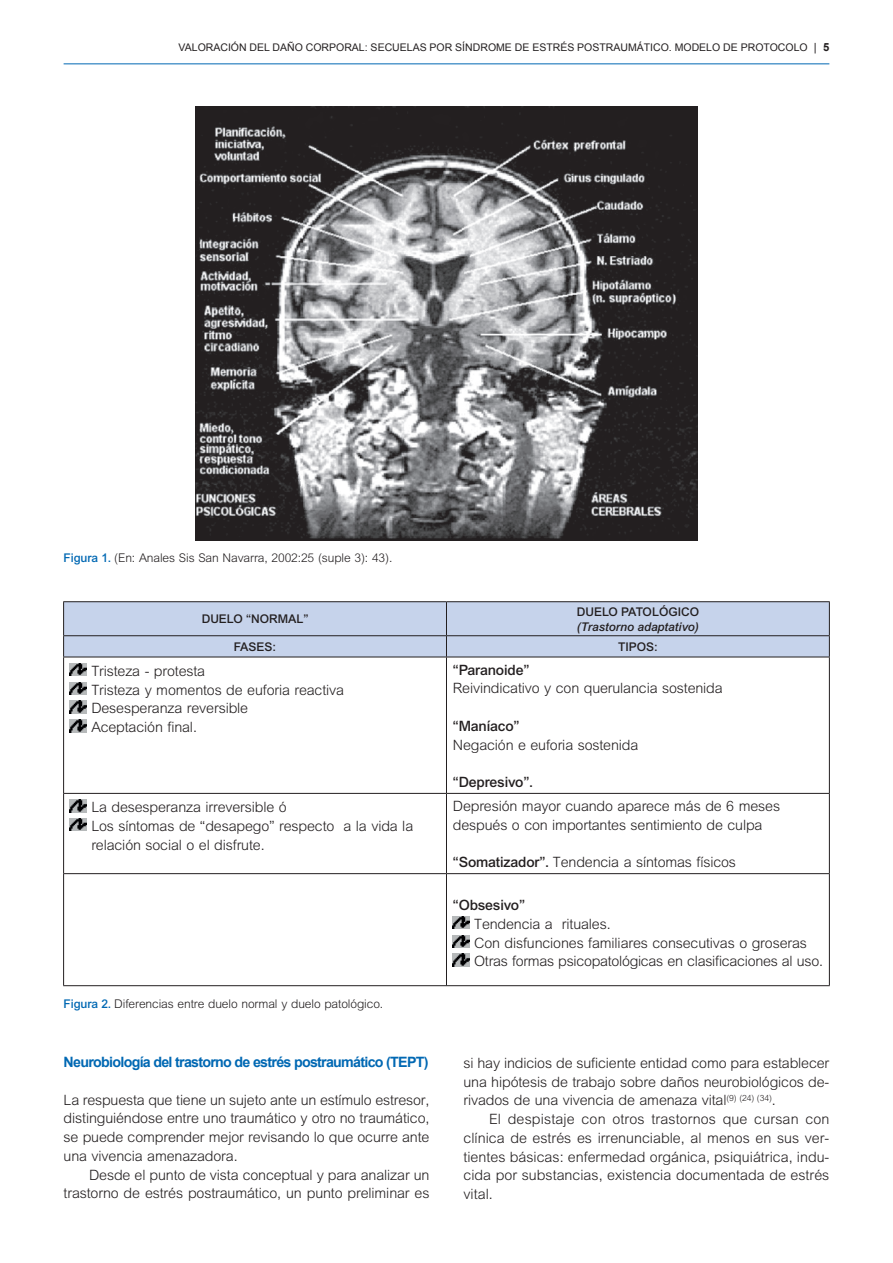
<style>
.page{position:relative;width:893px;height:1263px;background:#fff}
.page>*{position:absolute;margin:0;border:0;box-sizing:border-box;transform-origin:0 0}
.t1{font:300 14.25px/18.8px "M Arial";letter-spacing:-.01em;color:#231f20}
.t2{font:700 14.25px "Arial";letter-spacing:-.05em;color:#0168b3}
.t3{font:500 14.25px "Arial";letter-spacing:-.01em;color:#231f20}
.t4{font:300 12px "M Arial";letter-spacing:-.01em;color:#231f20}
.t5{font:500 12px "Arial";color:#231f20}
.t6{font:italic 500 12px "Arial";color:#231f20}
.t7{font:10.5px "Arial";color:#231f20}
.s1{font-size:11.25px}
.s2{font-weight:700;font-size:11.25px}
.s3{font-family:"Arial";font-weight:500;color:#0168b3}
.s4{font-family:"Arial";font-weight:500}
</style>
<div class="page">
<hr style="left:64px;top:63px;width:765px;height:1px;background:#0168b3">
<hr style="left:63px;top:601px;width:383px;height:1px;background:#231f20">
<hr style="left:446px;top:601px;width:383px;height:1px;background:#231f20">
<svg style="left:63px;top:602px;width:767px;height:55px;background:#c0cce3"></svg>
<hr style="left:63px;top:657px;width:383px;height:1px;background:#231f20">
<hr style="left:63px;top:657px;width:1px;height:136px;background:#231f20">
<hr style="left:446px;top:657px;width:383px;height:1px;background:#231f20">
<hr style="left:446px;top:657px;width:1px;height:136px;background:#231f20">
<hr style="left:829px;top:657px;width:1px;height:136px;background:#231f20">
<hr style="left:63px;top:793px;width:383px;height:1px;background:#231f20">
<hr style="left:63px;top:794px;width:1px;height:79px;background:#231f20">
<hr style="left:446px;top:793px;width:383px;height:1px;background:#231f20">
<hr style="left:446px;top:794px;width:1px;height:79px;background:#231f20">
<hr style="left:829px;top:794px;width:1px;height:79px;background:#231f20">
<hr style="left:63px;top:873px;width:383px;height:1px;background:#231f20">
<hr style="left:63px;top:874px;width:1px;height:111px;background:#231f20">
<hr style="left:446px;top:873px;width:383px;height:1px;background:#231f20">
<hr style="left:446px;top:874px;width:1px;height:111px;background:#231f20">
<hr style="left:829px;top:874px;width:1px;height:111px;background:#231f20">
<hr style="left:63px;top:985px;width:766px;height:1px;background:#231f20">
<img style="left:70px;top:663px;width:17px;height:13px">
<img style="left:70px;top:682px;width:17px;height:13px">
<img style="left:70px;top:701px;width:17px;height:12px">
<img style="left:70px;top:720px;width:17px;height:12px">
<img style="left:70px;top:800px;width:17px;height:12px">
<img style="left:70px;top:819px;width:17px;height:12px">
<img style="left:453px;top:916px;width:17px;height:13px">
<img style="left:453px;top:935px;width:17px;height:13px">
<img style="left:453px;top:954px;width:17px;height:12px">
<img style="left:195px;top:106px;width:503px;height:434px">
<p class="t7" style="left:178px;top:41px;width:652px">VALORACIÓN DEL DAÑO CORPORAL: SECUELAS POR SÍNDROME DE ESTRÉS POSTRAUMÁTICO. MODELO DE PROTOCOLO <span class="s1">|</span> <span class="s2">5</span></p>
<p class="t4" style="left:64px;top:554px;width:330px"><span class="s3">Figura 1.</span> (En: Anales Sis San Navarra, 2002:25 (suple 3): 43).</p>
<p class="t5" style="left:202px;top:615px;width:108px">DUELO “NORMAL”</p>
<p class="t5" style="left:576px;top:608px;width:124px">DUELO PATOLÓGICO</p>
<p class="t6" style="left:577px;top:622px;width:123px">(Trastorno adaptativo)</p>
<p class="t5" style="left:234px;top:642px;width:44px">FASES:</p>
<p class="t5" style="left:618px;top:642px;width:41px">TIPOS:</p>
<p class="t1" style="left:91px;top:663px;width:254px">Tristeza - protesta<br>Tristeza y momentos de euforia reactiva<br>Desesperanza reversible<br>Aceptación final.</p>
<p class="t3" style="left:453px;top:664px;width:78px">“Paranoide”</p>
<p class="t1" style="left:453px;top:680px;width:271px">Reivindicativo y con querulancia sostenida</p>
<p class="t3" style="left:453px;top:721px;width:68px">“Maníaco”</p>
<p class="t1" style="left:453px;top:736px;width:187px">Negación e euforia sostenida</p>
<p class="t3" style="left:453px;top:777px;width:82px">“Depresivo”.</p>
<p class="t1" style="left:91px;top:799px;width:323px">La desesperanza irreversible ó<br>Los síntomas de “desapego” respecto a la vida la relación social o el disfrute.</p>
<p class="t1" style="left:453px;top:798px;width:329px">Depresión mayor cuando aparece más de 6 meses después o con importantes sentimiento de culpa</p>
<p class="t1" style="left:453px;top:854px;width:285px"><span class="s4">“Somatizador”.</span> Tendencia a síntomas físicos</p>
<p class="t3" style="left:453px;top:900px;width:74px">“Obsesivo”</p>
<p class="t1" style="left:474px;top:916px;width:350px">Tendencia a rituales.<br>Con disfunciones familiares consecutivas o groseras<br>Otras formas psicopatológicas en clasificaciones al uso.</p>
<p class="t4" style="left:64px;top:999px;width:321px"><span class="s3">Figura 2.</span> Diferencias entre duelo normal y duelo patológico.</p>
<p class="t2" style="left:64px;top:1054px;width:366px">Neurobiología del trastorno de estrés postraumático (TEPT)</p>
<p class="t1" style="left:64px;top:1091px;width:367px;text-align:justify">La respuesta que tiene un sujeto ante un estímulo estresor, distinguiéndose entre uno traumático y otro no traumático, se puede comprender mejor revisando lo que ocurre ante una vivencia amenazadora.</p>
<p class="t1" style="left:64px;top:1166px;width:367px;text-align:right">Desde el punto de vista conceptual y para analizar un trastorno de estrés postraumático, un punto preliminar es</p>
<p class="t1" style="left:463px;top:1055px;width:367px;text-align:justify">si hay indicios de suficiente entidad como para establecer una hipótesis de trabajo sobre daños neurobiológicos de&shy;rivados de una vivencia de amenaza vital<sup>(9)</sup> <sup>(24)</sup> <sup>(34)</sup>.</p>
<p class="t1" style="left:463px;top:1111px;width:367px;text-align:justify;text-indent:26px">El despistaje con otros trastornos que cursan con clínica de estrés es irrenunciable, al menos en sus ver&shy;tientes básicas: enfermedad orgánica, psiquiátrica, indu&shy;cida por substancias, existencia documentada de estrés vital.</p>
</div>
